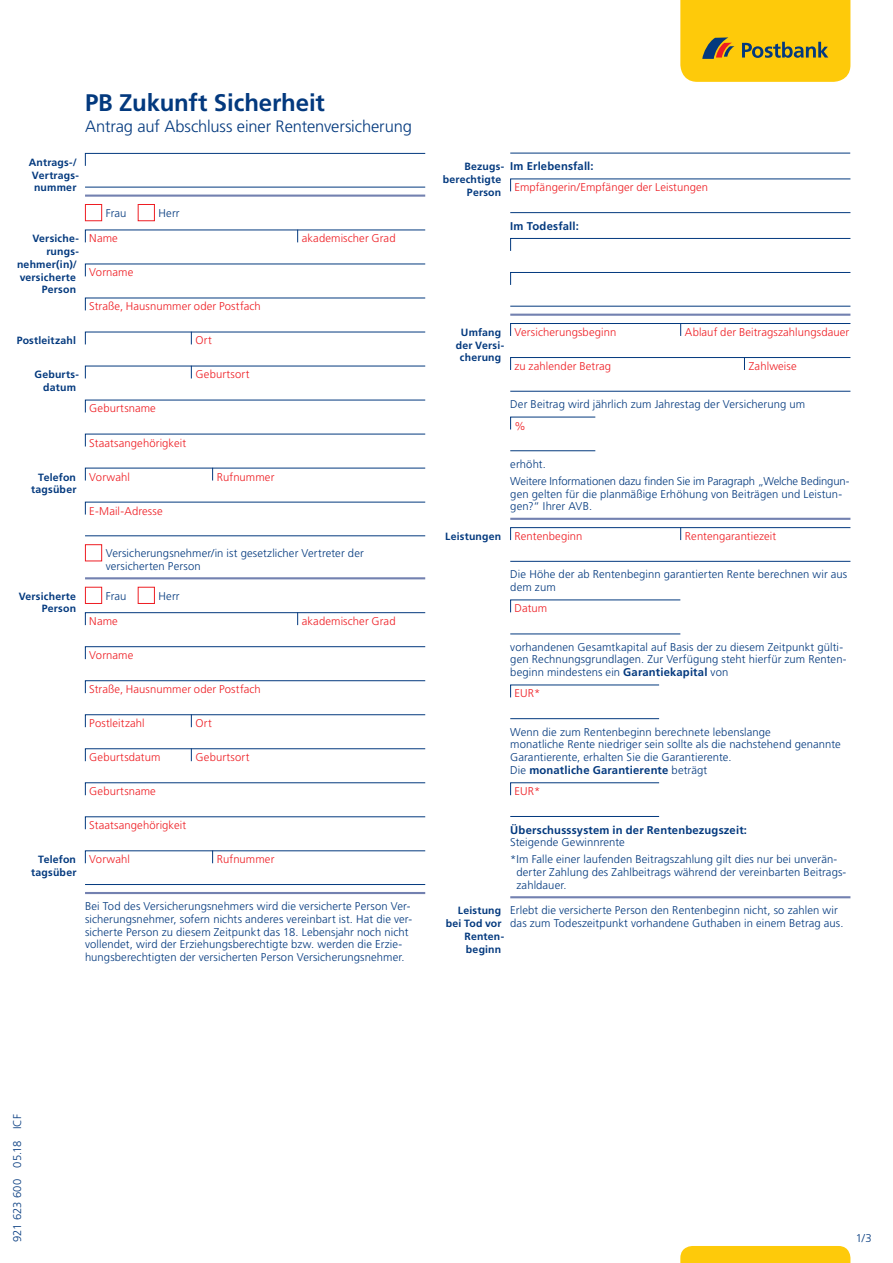
<style>
.page{position:relative;width:893px;height:1263px;background:#fff}
.page>*{position:absolute;margin:0;border:0;box-sizing:border-box;transform-origin:0 0}
.t1{font:700 24px "Frutiger LT Std";letter-spacing:-.005em;color:#03397e}
.t2{font:300 16.5px "Frutiger LT Std";letter-spacing:-.005em;color:#03397e}
.t3{font:300 11.25px/12.8px "Frutiger LT Std";letter-spacing:.01em;color:#03397e}
.t4{font:300 11.25px "Frutiger LT Std";letter-spacing:.01em;color:#ee1d23}
.t5{font:300 11.25px/17px "Frutiger LT Std";letter-spacing:-.01em;color:#03397e}
.t6{font:700 11.25px "Frutiger LT Std";letter-spacing:.015em;color:#03397e}
.t7{font:700 10.5px/12.8px "Frutiger LT Std";letter-spacing:.02em;color:#03397e;text-align:right}
.s1{font-weight:700}
</style>
<div class="page">
<hr style="left:85px;top:195px;width:340px;height:2px;background:#7381b0">
<hr style="left:85px;top:892px;width:340px;height:2px;background:#7381b0">
<hr style="left:85px;top:577px;width:340px;height:2px;background:#7381b0">
<hr style="left:85px;top:535px;width:340px;height:1px;background:#03397e">
<hr style="left:85px;top:884px;width:340px;height:1px;background:#03397e">
<svg style="left:85px;top:263px;width:341px;height:14px"></svg>
<svg style="left:85px;top:646px;width:341px;height:14px"></svg>
<svg style="left:85px;top:297px;width:341px;height:14px"></svg>
<svg style="left:85px;top:680px;width:341px;height:14px"></svg>
<svg style="left:85px;top:399px;width:341px;height:14px"></svg>
<svg style="left:85px;top:782px;width:341px;height:14px"></svg>
<svg style="left:85px;top:501px;width:341px;height:14px"></svg>
<svg style="left:85px;top:153px;width:341px;height:13px"></svg>
<hr style="left:85px;top:187px;width:340px;height:1px;background:#03397e">
<svg style="left:85px;top:714px;width:341px;height:14px"></svg>
<svg style="left:85px;top:331px;width:341px;height:14px"></svg>
<svg style="left:85px;top:365px;width:341px;height:14px"></svg>
<svg style="left:85px;top:748px;width:341px;height:14px"></svg>
<div style="left:85px;top:204px;width:17px;height:17px;background:#fff;border:1px solid #ee1d23"></div>
<div style="left:138px;top:204px;width:17px;height:17px;background:#fff;border:1px solid #ee1d23"></div>
<div style="left:85px;top:587px;width:17px;height:17px;background:#fff;border:1px solid #ee1d23"></div>
<div style="left:138px;top:587px;width:17px;height:17px;background:#fff;border:1px solid #ee1d23"></div>
<svg style="left:85px;top:467px;width:341px;height:14px"></svg>
<svg style="left:85px;top:850px;width:341px;height:14px"></svg>
<div style="left:85px;top:544px;width:17px;height:17px;background:#fff;border:1px solid #ee1d23"></div>
<svg style="left:85px;top:229px;width:341px;height:14px"></svg>
<svg style="left:85px;top:612px;width:341px;height:14px"></svg>
<svg style="left:85px;top:433px;width:341px;height:14px"></svg>
<svg style="left:85px;top:816px;width:341px;height:14px"></svg>
<hr style="left:510px;top:518px;width:340px;height:2px;background:#7381b0">
<hr style="left:510px;top:896px;width:340px;height:2px;background:#7381b0">
<svg style="left:510px;top:323px;width:341px;height:13px"></svg>
<svg style="left:510px;top:357px;width:341px;height:13px"></svg>
<svg style="left:510px;top:416px;width:86px;height:14px"></svg>
<svg style="left:510px;top:527px;width:341px;height:14px"></svg>
<hr style="left:510px;top:391px;width:340px;height:1px;background:#03397e">
<hr style="left:510px;top:450px;width:85px;height:1px;background:#03397e">
<hr style="left:510px;top:561px;width:340px;height:1px;background:#03397e">
<svg style="left:510px;top:684px;width:150px;height:14px"></svg>
<hr style="left:510px;top:718px;width:149px;height:1px;background:#03397e">
<svg style="left:510px;top:782px;width:150px;height:14px"></svg>
<hr style="left:510px;top:816px;width:149px;height:1px;background:#03397e">
<hr style="left:510px;top:634px;width:170px;height:1px;background:#03397e">
<svg style="left:510px;top:599px;width:171px;height:14px"></svg>
<hr style="left:510px;top:212px;width:340px;height:1px;background:#03397e">
<hr style="left:510px;top:306px;width:340px;height:1px;background:#03397e">
<svg style="left:510px;top:178px;width:341px;height:14px"></svg>
<svg style="left:510px;top:238px;width:341px;height:13px"></svg>
<svg style="left:510px;top:272px;width:341px;height:13px"></svg>
<hr style="left:510px;top:314px;width:340px;height:2px;background:#7381b0">
<hr style="left:510px;top:153px;width:340px;height:1px;background:#03397e">
<svg style="left:680px;top:0;width:170px;height:82px;background:#eec014"></svg>
<div style="left:680px;top:1246px;width:170px;height:17px;background:#feca0a"></div>
<h1 class="t1" style="left:85px;top:88px;width:241px">PB Zukunft Sicherheit</h1>
<h2 class="t2" style="left:85px;top:117px;width:328px">Antrag auf Abschluss einer Rentenversicherung</h2>
<p class="t7" style="left:29px;top:156px;width:52px;text-align:center">Antrags-/<br>Vertrags&shy;nummer</p>
<p class="t7" style="left:17px;top:232px;width:63px">Versiche&shy;rungs&shy;nehmer(in)/ versicherte<br>Person</p>
<p class="t7" style="left:17px;top:334px;width:61px">Postleitzahl</p>
<p class="t7" style="left:34px;top:368px;width:45px">Geburts&shy;datum</p>
<p class="t7" style="left:31px;top:471px;width:47px">Telefon tagsüber</p>
<p class="t3" style="left:106px;top:207px;width:22px">Frau</p>
<p class="t3" style="left:159px;top:207px;width:23px">Herr</p>
<p class="t4" style="left:89px;top:232px;width:30px">Name</p>
<p class="t4" style="left:89px;top:266px;width:46px">Vorname</p>
<p class="t4" style="left:89px;top:300px;width:173px">Straße, Hausnummer oder Postfach</p>
<p class="t4" style="left:196px;top:334px;width:18px">Ort</p>
<p class="t4" style="left:89px;top:402px;width:68px">Geburtsname</p>
<p class="t4" style="left:89px;top:436px;width:98px">Staatsangehörigkeit</p>
<p class="t4" style="left:89px;top:470px;width:42px">Vorwahl</p>
<p class="t4" style="left:89px;top:504px;width:75px">E-Mail-Adresse</p>
<p class="t4" style="left:196px;top:368px;width:55px">Geburtsort</p>
<p class="t4" style="left:217px;top:470px;width:59px">Rufnummer</p>
<p class="t4" style="left:302px;top:232px;width:95px">akademischer Grad</p>
<p class="t7" style="left:19px;top:590px;width:59px">Versicherte<br>Person</p>
<p class="t7" style="left:31px;top:853px;width:47px">Telefon tagsüber</p>
<p class="t3" style="left:106px;top:547px;width:260px">Versicherungsnehmer/in ist gesetzlicher Vertreter der versicherten Person</p>
<p class="t3" style="left:106px;top:589px;width:22px">Frau</p>
<p class="t3" style="left:159px;top:589px;width:23px">Herr</p>
<p class="t4" style="left:89px;top:615px;width:30px">Name</p>
<p class="t4" style="left:89px;top:649px;width:46px">Vorname</p>
<p class="t4" style="left:89px;top:683px;width:173px">Straße, Hausnummer oder Postfach</p>
<p class="t4" style="left:89px;top:717px;width:57px">Postleitzahl</p>
<p class="t4" style="left:89px;top:751px;width:73px">Geburtsdatum</p>
<p class="t4" style="left:89px;top:785px;width:68px">Geburtsname</p>
<p class="t4" style="left:89px;top:819px;width:98px">Staatsangehörigkeit</p>
<p class="t4" style="left:89px;top:853px;width:42px">Vorwahl</p>
<p class="t4" style="left:196px;top:717px;width:18px">Ort</p>
<p class="t4" style="left:196px;top:751px;width:55px">Geburtsort</p>
<p class="t4" style="left:217px;top:853px;width:59px">Rufnummer</p>
<p class="t4" style="left:302px;top:615px;width:95px">akademischer Grad</p>
<p class="t3" style="left:85px;top:900px;width:328px">Bei Tod des Versicherungsnehmers wird die versicherte Person Ver&shy;sicherungsnehmer, sofern nichts anderes vereinbart ist. Hat die ver&shy;sicherte Person zu diesem Zeitpunkt das 18. Lebensjahr noch nicht vollendet, wird der Erziehungsberechtigte bzw. werden die Erzie&shy;hungsberechtigten der versicherten Person Versicherungsnehmer.</p>
<p class="t6" style="left:510px;top:160px;width:85px">Im Erlebensfall:</p>
<p class="t7" style="left:443px;top:160px;width:62px">Bezugs&shy;berechtigte</p>
<p class="t4" style="left:467px;top:181px;width:243px"><sub>Person</sub> Empfängerin/Empfänger der Leistungen</p>
<p class="t6" style="left:510px;top:219px;width:70px">Im Todesfall:</p>
<p class="t7" style="left:456px;top:326px;width:50px;text-align:center">Umfang der Versi&shy;cherung</p>
<p class="t4" style="left:514px;top:326px;width:103px">Versicherungsbeginn</p>
<p class="t4" style="left:514px;top:360px;width:98px">zu zahlender Betrag</p>
<p class="t4" style="left:685px;top:326px;width:166px">Ablauf der Beitragszahlungsdauer</p>
<p class="t4" style="left:749px;top:360px;width:49px">Zahlweise</p>
<p class="t3" style="left:510px;top:398px;width:296px">Der Beitrag wird jährlich zum Jahrestag der Versicherung um</p>
<p class="t4" style="left:514px;top:419px;width:13px">%</p>
<p class="t7" style="left:445px;top:530px;width:58px">Leistungen</p>
<p class="t5" style="left:510px;top:456px;width:341px">erhöht.<br>Weitere Informationen dazu finden Sie im Paragraph „Welche Bedingun-</p>
<p class="t3" style="left:510px;top:487px;width:333px">gen gelten für die planmäßige Erhöhung von Beiträgen und Leistun&shy;gen?“ Ihrer AVB.</p>
<p class="t4" style="left:514px;top:530px;width:69px">Rentenbeginn</p>
<p class="t4" style="left:685px;top:530px;width:93px">Rentengarantiezeit</p>
<p class="t3" style="left:510px;top:568px;width:338px">Die Höhe der ab Rentenbeginn garantierten Rente berechnen wir aus dem zum</p>
<p class="t4" style="left:514px;top:602px;width:34px">Datum</p>
<p class="t3" style="left:510px;top:640px;width:338px">vorhandenen Gesamtkapital auf Basis der zu diesem Zeitpunkt gülti&shy;gen Rechnungsgrundlagen. Zur Verfügung steht hierfür zum Renten&shy;beginn mindestens ein <span class="s1">Garantiekapital</span> von</p>
<p class="t4" style="left:514px;top:687px;width:27px">EUR*</p>
<p class="t3" style="left:510px;top:726px;width:332px">Wenn die zum Rentenbeginn berechnete lebenslange<br>monatliche Rente niedriger sein sollte als die nachstehend genannte Garantierente, erhalten Sie die Garantierente.<br>Die <span class="s1">monatliche Garantierente</span> beträgt</p>
<p class="t4" style="left:514px;top:785px;width:27px">EUR*</p>
<p class="t6" style="left:510px;top:823px;width:238px">Überschusssystem in der Rentenbezugszeit:</p>
<p class="t3" style="left:510px;top:836px;width:116px">Steigende Gewinnrente</p>
<p class="t3" style="left:516px;top:853px;width:331px;text-indent:-6px">*Im Falle einer laufenden Beitragszahlung gilt dies nur bei unverän&shy;derter Zahlung des Zahlbeitrags während der vereinbarten Beitrags&shy;zahldauer.</p>
<p class="t3" style="left:510px;top:904px;width:335px">Erlebt die versicherte Person den Rentenbeginn nicht, so zahlen wir das zum Todeszeitpunkt vorhandene Guthaben in einem Betrag aus.</p>
<p class="t7" style="left:446px;top:904px;width:59px">Leistung bei Tod vor<br>Renten&shy;beginn</p>
<p class="t3" style="left:11px;top:1242px;width:129px;rotate:-90deg">921 623 600 05.18 ICF</p>
<p class="t3" style="left:856px;top:1231px;width:17px">1/3</p>
</div>
